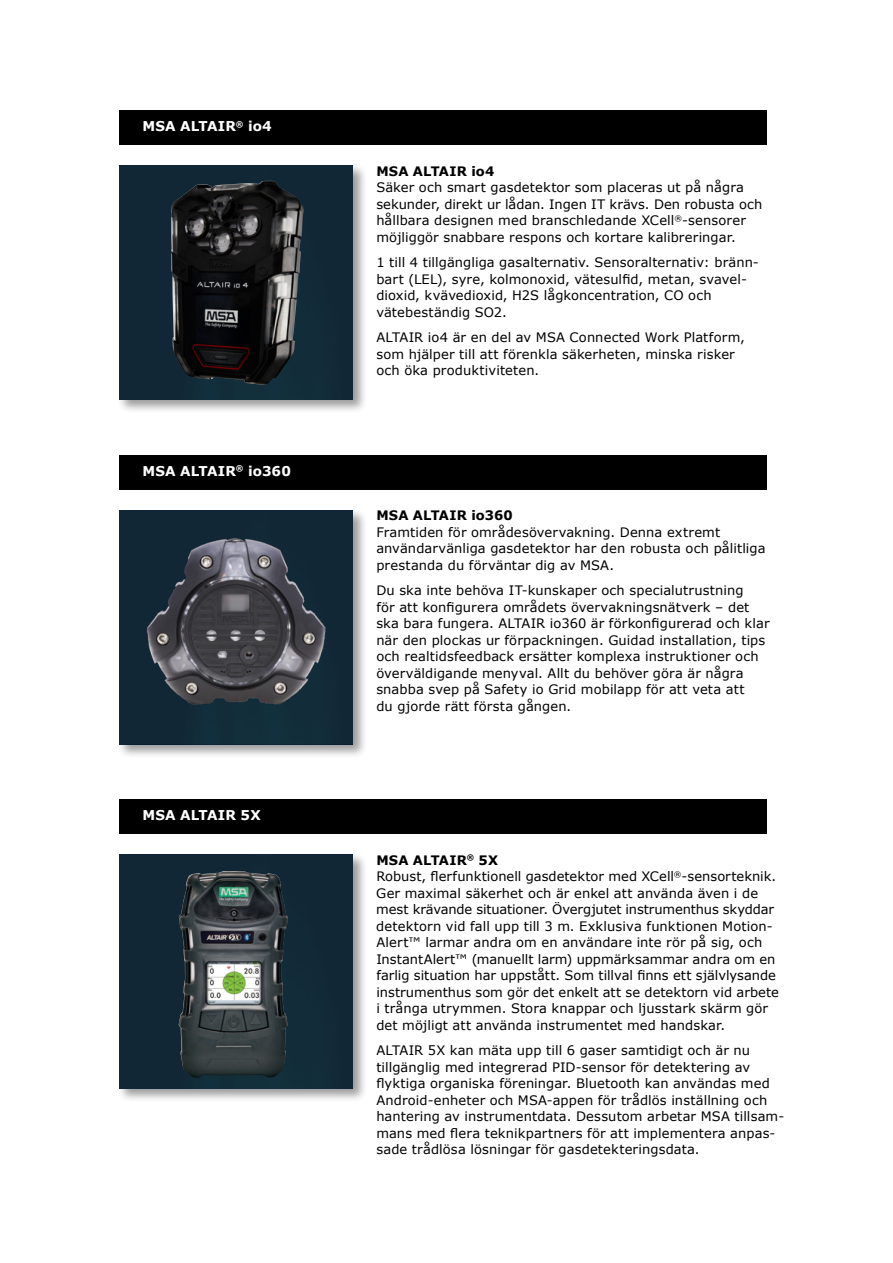
<style>
.page{position:relative;width:893px;height:1263px;background:#fff}
.page>*{position:absolute;margin:0;border:0;box-sizing:border-box;transform-origin:0 0}
.t1{font:700 13.5px "Verdana";letter-spacing:.01em;color:#fff}
.t2{font:13.05px/16.5px "Verdana";letter-spacing:.01em;color:#000}
.t3{font:700 13.05px "Verdana";letter-spacing:.01em;color:#000}
.s1{font-weight:700}
</style>
<div class="page">
<div style="left:116px;top:852px;width:252px;height:251px;background:#000;opacity:.4"></div>
<div style="left:119px;top:799px;width:647px;height:34px;background:#000"></div>
<div style="left:119px;top:855px;width:234px;height:234px;background:#122736"></div>
<div style="left:116px;top:508px;width:252px;height:251px;background:#000;opacity:.4"></div>
<div style="left:119px;top:455px;width:647px;height:34px;background:#000"></div>
<div style="left:119px;top:510px;width:234px;height:234px;background:#122736"></div>
<img style="left:141px;top:529px;width:193px;height:192px">
<div style="left:116px;top:163px;width:252px;height:251px;background:#000;opacity:.4"></div>
<div style="left:119px;top:111px;width:647px;height:34px;background:#000"></div>
<div style="left:119px;top:166px;width:234px;height:234px;background:#122736"></div>
<img style="left:179px;top:871px;width:109px;height:207px">
<img style="left:171px;top:181px;width:133px;height:204px">
<p class="t1" style="left:142px;top:118px;width:131px">MSA ALTAIR<sup>®</sup> io4</p>
<p class="t1" style="left:142px;top:462px;width:150px">MSA ALTAIR<sup>®</sup> io360</p>
<p class="t1" style="left:142px;top:807px;width:120px">MSA ALTAIR 5X</p>
<p class="t3" style="left:376px;top:163px;width:120px">MSA ALTAIR io4</p>
<p class="t2" style="left:376px;top:180px;width:387px">Säker och smart gasdetektor som placeras ut på några sekunder, direkt ur lådan. Ingen IT krävs. Den robusta och hållbara designen med branschledande XCell<sup>®</sup>-sensorer möjliggör snabbare respons och kortare kalibreringar.</p>
<p class="t2" style="left:376px;top:255px;width:384px">1 till 4 tillgängliga gasalternativ. Sensoralternativ: bränn&shy;bart (LEL), syre, kolmonoxid, vätesulfid, metan, svavel&shy;dioxid, kvävedioxid, H2S lågkoncentration, CO och vätebeständig SO2.</p>
<p class="t2" style="left:376px;top:329px;width:370px">ALTAIR io4 är en del av MSA Connected Work Platform, som hjälper till att förenkla säkerheten, minska risker och öka produktiviteten.</p>
<p class="t3" style="left:376px;top:507px;width:138px">MSA ALTAIR io360</p>
<p class="t2" style="left:376px;top:524px;width:391px">Framtiden för områdesövervakning. Denna extremt användarvänliga gasdetektor har den robusta och pålitliga prestanda du förväntar dig av MSA.</p>
<p class="t2" style="left:376px;top:582px;width:395px">Du ska inte behöva IT-kunskaper och specialutrustning<br>för att konfigurera områdets övervakningsnätverk – det ska bara fungera. ALTAIR io360 är förkonfigurerad och klar när den plockas ur förpackningen. Guidad installation, tips och realtidsfeedback ersätter komplexa instruktioner och överväldigande menyval. Allt du behöver göra är några snabba svep på Safety io Grid mobilapp för att veta att<br>du gjorde rätt första gången.</p>
<p class="t2" style="left:376px;top:852px;width:404px"><span class="s1">MSA ALTAIR</span><sup>®</sup> <span class="s1">5X<br></span>Robust, flerfunktionell gasdetektor med XCell<sup>®</sup>-sensorteknik.<br>Ger maximal säkerhet och är enkel att använda även i de mest krävande situationer. Övergjutet instrumenthus skyddar detektorn vid fall upp till 3 m. Exklusiva funktionen Motion-Alert™ larmar andra om en användare inte rör på sig, och InstantAlert™ (manuellt larm) uppmärksammar andra om en farlig situation har uppstått. Som tillval finns ett självlysande instrumenthus som gör det enkelt att se detektorn vid arbete i trånga utrymmen. Stora knappar och ljusstark skärm gör det möjligt att använda instrumentet med handskar.</p>
<p class="t2" style="left:376px;top:1042px;width:409px">ALTAIR 5X kan mäta upp till 6 gaser samtidigt och är nu tillgänglig med integrerad PID-sensor för detektering av flyktiga organiska föreningar. Bluetooth kan användas med Android-enheter och MSA-appen för trådlös inställning och hantering av instrumentdata. Dessutom arbetar MSA tillsam&shy;mans med flera teknikpartners för att implementera anpas&shy;sade trådlösa lösningar för gasdetekteringsdata.</p>
</div>
